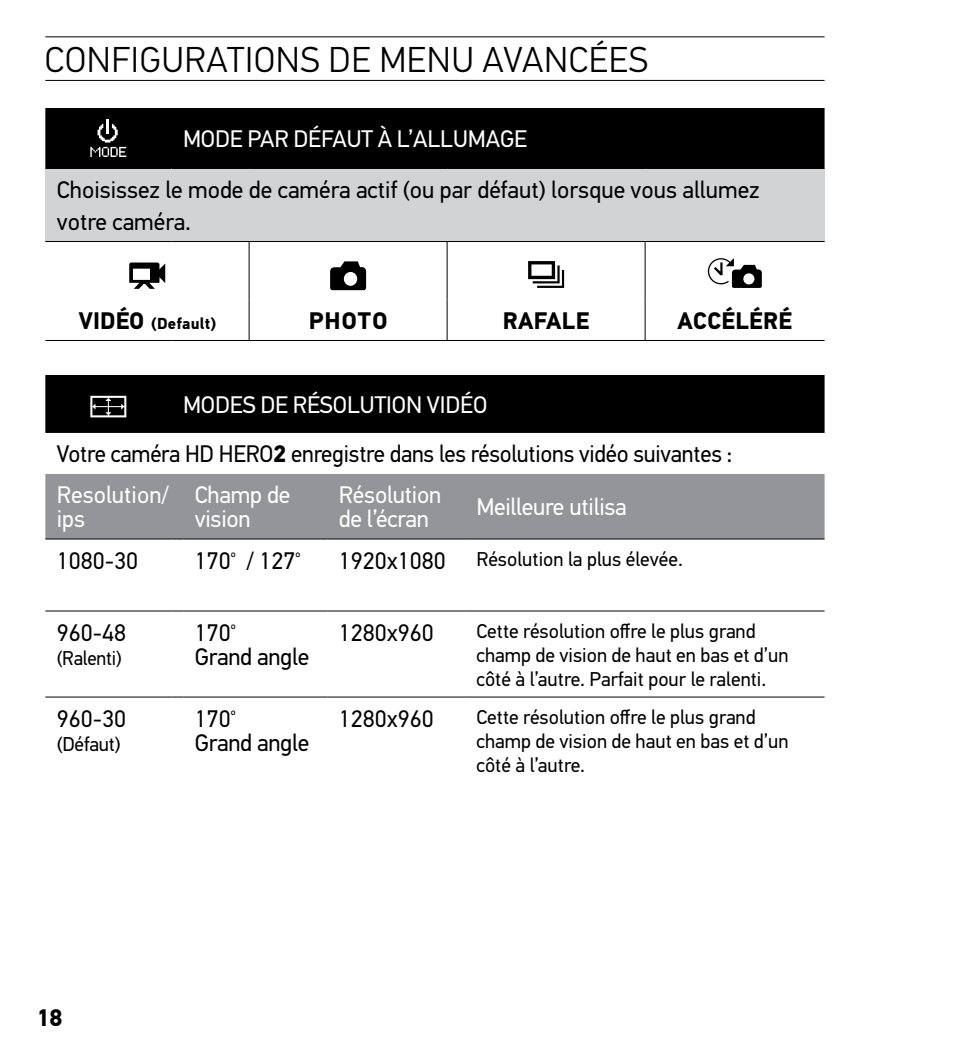
<style>
.page{position:relative;width:972px;height:1044px;background:#fff}
.page>*{position:absolute;margin:0;border:0;box-sizing:border-box;transform-origin:0 0}
.t1{font:300 36px "PF Din Text Pro";color:#000}
.t2{font:24px/24px "PF Din Text Pro";color:#000}
.t3{font:24px/24px "PF Din Text Pro";letter-spacing:-.01em;color:#fff}
.t4{font:700 24px "PF Din Text Pro";letter-spacing:.01em;color:#000}
.t5{font:20px/24px "PF Din Text Pro";color:#000}
.t6{font:700 16px "PF Din Text Pro";color:#000}
.s1{font-size:24px}
.s2{color:#fff}
.s3{font-weight:700}
</style>
<div class="page">
<hr style="left:45px;top:80px;width:780px;height:1px;background:#000">
<hr style="left:45px;top:36px;width:780px;height:2px;background:#000">
<div style="left:45px;top:108px;width:780px;height:60px;background:#000"></div>
<div style="left:45px;top:168px;width:780px;height:74px;background:#d1d3d4"></div>
<hr style="left:171px;top:108px;width:1px;height:60px;background:#000">
<hr style="left:45px;top:168px;width:126px;height:1px;background:#000">
<hr style="left:171px;top:168px;width:78px;height:1px;background:#000">
<hr style="left:249px;top:168px;width:198px;height:1px;background:#000">
<hr style="left:447px;top:168px;width:198px;height:1px;background:#000">
<hr style="left:645px;top:168px;width:180px;height:1px;background:#000">
<hr style="left:45px;top:241px;width:126px;height:1px;background:#000">
<hr style="left:171px;top:241px;width:78px;height:1px;background:#000">
<hr style="left:249px;top:241px;width:198px;height:1px;background:#000">
<hr style="left:447px;top:241px;width:198px;height:1px;background:#000">
<hr style="left:645px;top:241px;width:180px;height:1px;background:#000">
<hr style="left:45px;top:340px;width:126px;height:1px;background:#000">
<hr style="left:171px;top:340px;width:78px;height:1px;background:#000">
<hr style="left:249px;top:340px;width:198px;height:1px;background:#000">
<hr style="left:447px;top:340px;width:198px;height:1px;background:#000">
<hr style="left:645px;top:340px;width:180px;height:1px;background:#000">
<hr style="left:248px;top:242px;width:2px;height:57px;background:#000">
<hr style="left:446px;top:242px;width:2px;height:57px;background:#000">
<hr style="left:644px;top:242px;width:2px;height:57px;background:#000">
<hr style="left:248px;top:299px;width:2px;height:41px;background:#000">
<hr style="left:446px;top:299px;width:2px;height:41px;background:#000">
<hr style="left:644px;top:299px;width:2px;height:41px;background:#000">
<hr style="left:106px;top:120px;width:3px;height:14px;background:#fff">
<svg style="left:90px;top:124px;width:36px;height:33px"></svg>
<svg style="left:129px;top:263px;width:36px;height:26px"></svg>
<svg style="left:330px;top:261px;width:36px;height:29px"></svg>
<svg style="left:528px;top:261px;width:36px;height:27px"></svg>
<svg style="left:708px;top:258px;width:54px;height:30px"></svg>
<div style="left:45px;top:375px;width:780px;height:58px;background:#000"></div>
<div style="left:45px;top:474px;width:780px;height:64px;background:#939598"></div>
<hr style="left:45px;top:696px;width:126px;height:2px;background:#000">
<svg style="left:171px;top:696px;width:12px;height:2px"></svg>
<hr style="left:183px;top:696px;width:144px;height:2px;background:#000">
<hr style="left:327px;top:696px;width:138px;height:2px;background:#000">
<hr style="left:465px;top:696px;width:360px;height:2px;background:#000">
<hr style="left:45px;top:610px;width:126px;height:2px;background:#000">
<svg style="left:171px;top:610px;width:12px;height:2px"></svg>
<hr style="left:183px;top:610px;width:144px;height:2px;background:#000">
<hr style="left:327px;top:610px;width:138px;height:2px;background:#000">
<hr style="left:465px;top:610px;width:360px;height:2px;background:#000">
<hr style="left:45px;top:538px;width:126px;height:2px;background:#000">
<svg style="left:171px;top:538px;width:12px;height:2px"></svg>
<hr style="left:183px;top:538px;width:144px;height:2px;background:#000">
<hr style="left:327px;top:538px;width:138px;height:2px;background:#000">
<hr style="left:465px;top:538px;width:360px;height:2px;background:#000">
<svg style="left:90px;top:396px;width:36px;height:21px"></svg>
<div style="left:376px;top:710px;width:10px;height:17px;border:1px solid #fff;border-radius:5px"></div>
<div style="left:378px;top:712px;width:6px;height:13px;border:1px solid #fff;border-radius:3px"></div>
<div style="left:423px;top:710px;width:10px;height:17px;border:1px solid #fff;border-radius:5px"></div>
<div style="left:425px;top:712px;width:6px;height:13px;border:1px solid #fff;border-radius:3px"></div>
<h1 class="t1" style="left:45px;top:39px;width:21px">CONFIGURATIONS</h1>
<h1 class="t1" style="left:329px;top:39px;width:100px">DE MENU</h1>
<h1 class="t1" style="left:483px;top:39px;width:22px">AVANCÉES</h1>
<p class="t3" style="left:183px;top:127px;width:33px">Mode</p>
<p class="t3" style="left:248px;top:127px;width:14px">par</p>
<p class="t3" style="left:293px;top:127px;width:14px">défaut</p>
<p class="t3" style="left:378px;top:127px;width:51px">à l’allumage</p>
<p class="t2" style="left:57px;top:174px;width:704px;line-height:32px">Choisissez le mode de caméra actif (ou par défaut) lorsque vous allumez votre caméra.</p>
<p class="t6" style="left:79px;top:314px;width:139px"><span class="s1">VIDÉO</span> (DEFAULT)</p>
<p class="t4" style="left:309px;top:306px;width:49px">PHOTO</p>
<p class="t4" style="left:503px;top:306px;width:86px">RAFALE</p>
<p class="t4" style="left:678px;top:306px;width:87px">ACCÉLÉRÉ</p>
<p class="t2" style="left:57px;top:380px;width:677px;line-height:49.6px;text-indent:370px"><span class="s2">vidéo<br></span>Votre caméra HD HERO<span class="s3">2</span> enregistre dans les résolutions vidéo suivantes :</p>
<p class="t3" style="left:57px;top:483px;width:114px">Resolution/ ips</p>
<p class="t3" style="left:195px;top:483px;width:97px">Champ de vision</p>
<p class="t3" style="left:339px;top:483px;width:104px">Résolution de l’écran</p>
<p class="t3" style="left:183px;top:393px;width:33px">Modes</p>
<p class="t3" style="left:260px;top:393px;width:46px">de résolution</p>
<p class="t3" style="left:476px;top:495px;width:152px">Meilleure utilisa</p>
<p class="t2" style="left:57px;top:549px;width:83px">1080-30</p>
<p class="t2" style="left:195px;top:549px;width:107px">170<sup>º</sup> / 127<sup>º</sup></p>
<p class="t2" style="left:339px;top:549px;width:109px">1920x1080</p>
<p class="t5" style="left:476px;top:547px;width:208px">Résolution la plus élevée.</p>
<p class="t2" style="left:57px;top:621px;width:71px">960-48</p>
<p class="t5" style="left:57px;top:646px;width:66px">(Ralenti)</p>
<p class="t2" style="left:57px;top:707px;width:71px">960-30</p>
<p class="t5" style="left:57px;top:732px;width:65px">(Défaut)</p>
<p class="t2" style="left:195px;top:621px;width:116px">170<sup>º<br></sup>Grand angle</p>
<p class="t2" style="left:339px;top:621px;width:97px">1280x960</p>
<p class="t5" style="left:476px;top:619px;width:314px">Cette résolution offre le plus grand champ de vision de haut en bas et d’un côté à l’autre. Parfait pour le ralenti.</p>
<p class="t2" style="left:195px;top:707px;width:116px">170<sup>º<br></sup>Grand angle</p>
<p class="t2" style="left:339px;top:707px;width:97px">1280x960</p>
<p class="t5" style="left:476px;top:705px;width:314px">Cette résolution offre le plus grand champ de vision de haut en bas et d’un côté à l’autre.</p>
<p class="t4" style="left:36px;top:1003px;width:28px">18</p>
</div>
